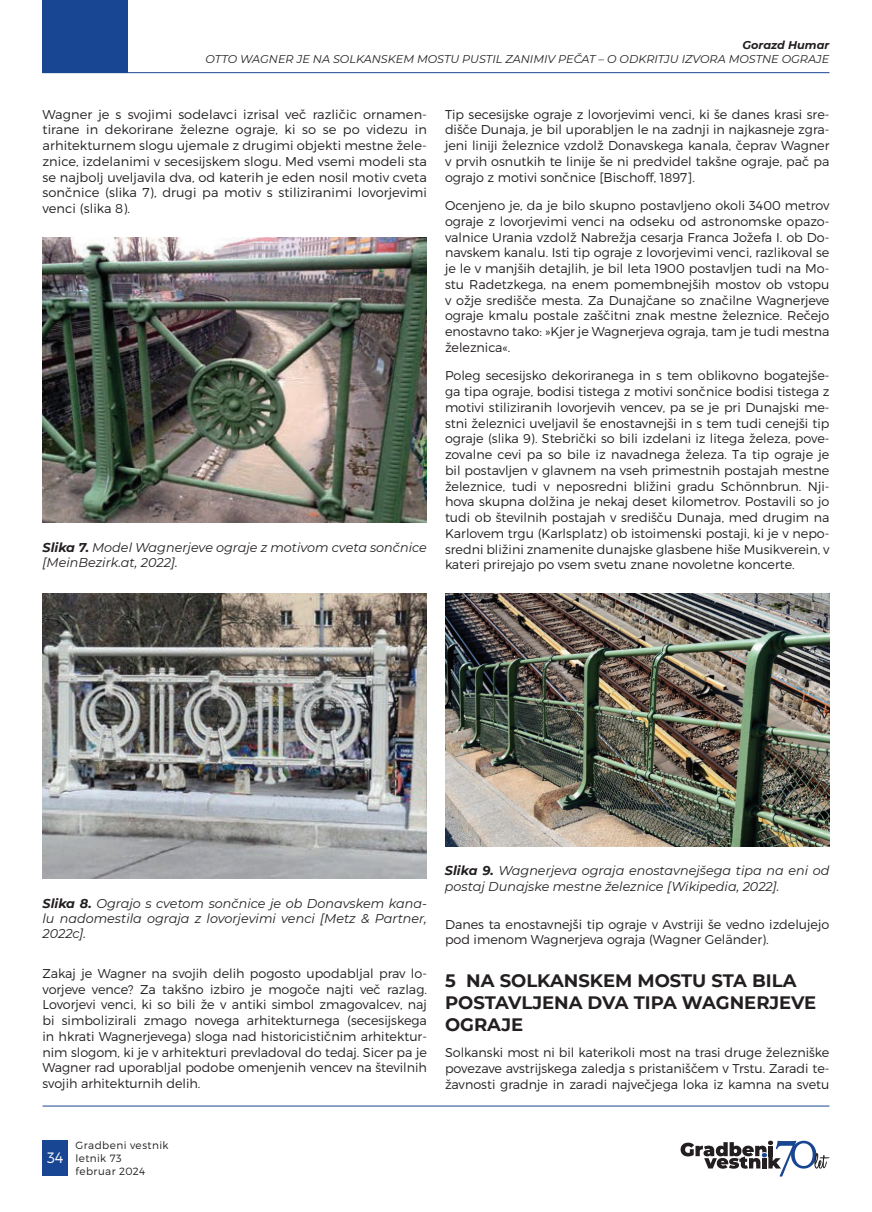
<style>
.page{position:relative;width:872px;height:1212px;background:#fff}
.page>*{position:absolute;margin:0;border:0;box-sizing:border-box;transform-origin:0 0}
.t1{font:700 18px/21.6px "Montserrat";color:#231f20}
.t2{font:300 15px "Montserrat";color:#fff}
.t3{font:300 12.75px/15.8px "Montserrat";color:#231f20;text-align:justify}
.t4{font:italic 12.75px/15.3px "Montserrat";color:#231f20}
.t5{font:italic 11.25px "Montserrat";color:#231f20}
.t6{font:italic 700 11.25px "Montserrat";color:#231f20}
.t7{font:300 10.5px/12.6px "Montserrat";letter-spacing:.035em;color:#231f20}
.s1{font-weight:700}
</style>
<div class="page">
<div style="left:43px;top:1140px;width:25px;height:36px;background:#194692"></div>
<svg style="left:680px;top:1140px;width:149px;height:36px"></svg>
<div style="left:43px;top:0;width:85px;height:72px;background:#194692"></div>
<hr style="left:43px;top:72px;width:786px;height:1px;background:#194692">
<hr style="left:43px;top:1106px;width:786px;height:1px;background:#194692">
<img style="left:43px;top:593px;width:384px;height:285px">
<img style="left:43px;top:238px;width:384px;height:284px">
<img style="left:445px;top:594px;width:384px;height:252px">
<p class="t6" style="left:742px;top:37px;width:88px">Gorazd Humar</p>
<p class="t5" style="left:206px;top:51px;width:625px">OTTO WAGNER JE NA SOLKANSKEM MOSTU PUSTIL ZANIMIV PEČAT – O ODKRITJU IZVORA MOSTNE OGRAJE</p>
<p class="t3" style="left:43px;top:106px;width:386px">Wagner je s svojimi sodelavci izrisal več različic ornamen&shy;tirane in dekorirane železne ograje, ki so se po videzu in arhitekturnem slogu ujemale z drugimi objekti mestne žele&shy;znice, izdelanimi v secesijskem slogu. Med vsemi modeli sta se najbolj uveljavila dva, od katerih je eden nosil motiv cveta sončnice (slika 7), drugi pa motiv s stiliziranimi lovorjevimi venci (slika 8).</p>
<p class="t4" style="left:43px;top:539px;width:386px"><span class="s1">Slika 7.</span> Model Wagnerjeve ograje z motivom cveta sončnice [MeinBezirk.at, 2022].</p>
<p class="t3" style="left:445px;top:106px;width:386px">Tip secesijske ograje z lovorjevimi venci, ki še danes krasi sre&shy;dišče Dunaja, je bil uporabljen le na zadnji in najkasneje zgra&shy;jeni liniji železnice vzdolž Donavskega kanala, čeprav Wagner v prvih osnutkih te linije še ni predvidel takšne ograje, pač pa ograjo z motivi sončnice [Bischoff, 1897].</p>
<p class="t3" style="left:445px;top:198px;width:386px">Ocenjeno je, da je bilo skupno postavljeno okoli 3400 metrov ograje z lovorjevimi venci na odseku od astronomske opazo&shy;valnice Urania vzdolž Nabrežja cesarja Franca Jožefa I. ob Do&shy;navskem kanalu. Isti tip ograje z lovorjevimi venci, razlikoval se je le v manjših detajlih, je bil leta 1900 postavljen tudi na Mo&shy;stu Radetzkega, na enem pomembnejših mostov ob vstopu v ožje središče mesta. Za Dunajčane so značilne Wagnerjeve ograje kmalu postale zaščitni znak mestne železnice. Rečejo enostavno tako: »Kjer je Wagnerjeva ograja, tam je tudi mestna železnica«.</p>
<p class="t3" style="left:445px;top:368px;width:386px">Poleg secesijsko dekoriranega in s tem oblikovno bogatejše&shy;ga tipa ograje, bodisi tistega z motivi sončnice bodisi tistega z motivi stiliziranih lovorjevih vencev, pa se je pri Dunajski me&shy;stni železnici uveljavil še enostavnejši in s tem tudi cenejši tip ograje (slika 9). Stebrički so bili izdelani iz litega železa, pove&shy;zovalne cevi pa so bile iz navadnega železa. Ta tip ograje je bil postavljen v glavnem na vseh primestnih postajah mestne železnice, tudi v neposredni bližini gradu Schönnbrun. Nji&shy;hova skupna dolžina je nekaj deset kilometrov. Postavili so jo tudi ob številnih postajah v središču Dunaja, med drugim na Karlovem trgu (Karlsplatz) ob istoimenski postaji, ki je v nepo&shy;sredni bližini znamenite dunajske glasbene hiše Musikverein, v kateri prirejajo po vsem svetu znane novoletne koncerte.</p>
<p class="t4" style="left:43px;top:895px;width:386px;text-align:justify"><span class="s1">Slika 8.</span> Ograjo s cvetom sončnice je ob Donavskem kana&shy;lu nadomestila ograja z lovorjevimi venci [Metz &amp; Partner, 2022c].</p>
<p class="t3" style="left:43px;top:965px;width:386px">Zakaj je Wagner na svojih delih pogosto upodabljal prav lo&shy;vorjeve vence? Za takšno izbiro je mogoče najti več razlag.<br>Lovorjevi venci, ki so bili že v antiki simbol zmagovalcev, naj bi simbolizirali zmago novega arhitekturnega (secesijskega in hkrati Wagnerjevega) sloga nad historicističnim arhitektur&shy;nim slogom, ki je v arhitekturi prevladoval do tedaj. Sicer pa je Wagner rad uporabljal podobe omenjenih vencev na številnih svojih arhitekturnih delih.</p>
<p class="t4" style="left:445px;top:863px;width:386px"><span class="s1">Slika 9.</span> Wagnerjeva ograja enostavnejšega tipa na eni od postaj Dunajske mestne železnice [Wikipedia, 2022].</p>
<p class="t3" style="left:445px;top:916px;width:386px">Danes ta enostavnejši tip ograje v Avstriji še vedno izdelujejo pod imenom Wagnerjeva ograja (Wagner Geländer).</p>
<h1 class="t1" style="left:445px;top:969px;width:373px">5 NA SOLKANSKEM MOSTU STA BILA<br>POSTAVLJENA DVA TIPA WAGNERJEVE<br>OGRAJE</h1>
<p class="t3" style="left:445px;top:1044px;width:386px">Solkanski most ni bil katerikoli most na trasi druge železniške povezave avstrijskega zaledja s pristaniščem v Trstu. Zaradi te&shy;žavnosti gradnje in zaradi največjega loka iz kamna na svetu</p>
<p class="t2" style="left:47px;top:1149px;width:18px">34</p>
<p class="t7" style="left:75px;top:1139px;width:94px">Gradbeni vestnik letnik 73<br>februar 2024</p>
</div>
